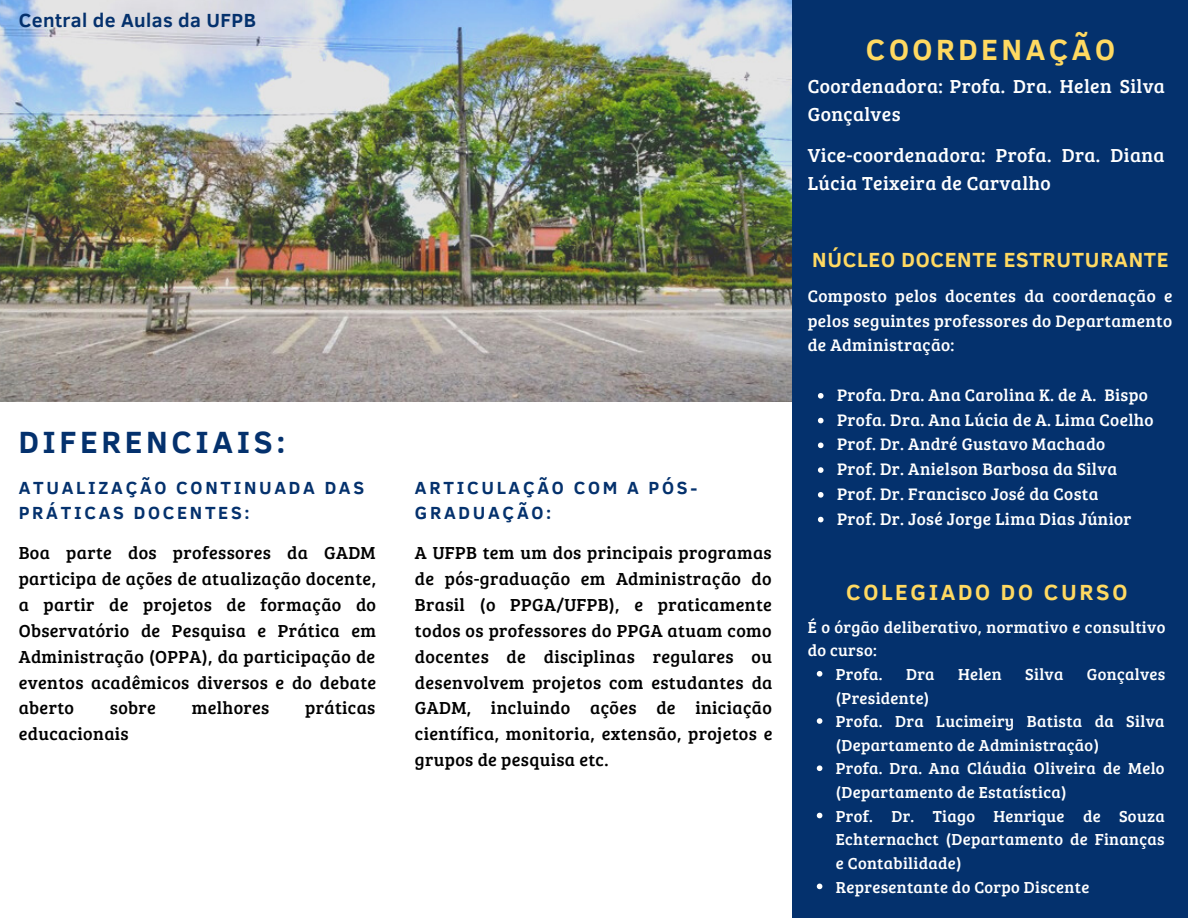
<style>
.page{position:relative;width:1188px;height:918px;background:#fff}
.page>*{position:absolute;margin:0;border:0;box-sizing:border-box;transform-origin:0 0}
.t1{font:700 31.5px "Clear Sans";letter-spacing:.115em;color:#04316d}
.t2{font:700 30px "Clear Sans";letter-spacing:.12em;color:#ffd961}
.t3{font:700 22.5px "Clear Sans";letter-spacing:.12em;color:#ffd961}
.t4{font:700 21px "Clear Sans";letter-spacing:.035em;color:#ffd961}
.t5{font:19.5px/28.2px "Bree Serif";letter-spacing:.02em;color:#fff}
.t6{font:700 19.5px "Clear Sans";letter-spacing:.02em;color:#04316d}
.t7{font:18px/25.8px "Bree Serif";letter-spacing:.02em;color:#000;text-align:justify}
.t8{font:700 18px/25.8px "Clear Sans";letter-spacing:.15em;color:#04316d}
.t9{font:17.25px/24.8px "Bree Serif";letter-spacing:.02em;color:#fff;text-align:justify}
.t10{font:16.5px/23.7px "Bree Serif";letter-spacing:.02em;color:#fff}
</style>
<div class="page">
<img style="left:0;top:0;width:792px;height:402px">
<div style="left:792px;top:0;width:396px;height:918px;background:#04316d"></div>
<svg style="left:818px;top:393px;width:6px;height:6px"></svg>
<svg style="left:818px;top:418px;width:6px;height:5px"></svg>
<svg style="left:818px;top:443px;width:6px;height:5px"></svg>
<svg style="left:818px;top:467px;width:6px;height:6px"></svg>
<svg style="left:818px;top:492px;width:6px;height:6px"></svg>
<svg style="left:818px;top:517px;width:6px;height:5px"></svg>
<svg style="left:817px;top:671px;width:5px;height:6px"></svg>
<svg style="left:817px;top:718px;width:5px;height:6px"></svg>
<svg style="left:817px;top:765px;width:5px;height:6px"></svg>
<svg style="left:817px;top:813px;width:5px;height:5px"></svg>
<svg style="left:817px;top:884px;width:5px;height:5px"></svg>
<p class="t6" style="left:19px;top:6px;width:239px">Central de Aulas da UFPB</p>
<p class="t1" style="left:19px;top:419px;width:268px">DIFERENCIAIS:</p>
<p class="t8" style="left:19px;top:473px;width:347px">ATUALIZAÇÃO CONTINUADA DAS<br>PRÁTICAS DOCENTES:</p>
<p class="t7" style="left:19px;top:539px;width:359px">Boa parte dos professores da GADM participa de ações de atualização docente, a partir de projetos de formação do Observatório de Pesquisa e Prática em Administração (OPPA), da participação de eventos acadêmicos diversos e do debate aberto</p>
<p class="t7" style="left:110px;top:694px;width:48px">sobre</p>
<p class="t7" style="left:192px;top:694px;width:79px">melhores</p>
<p class="t7" style="left:305px;top:694px;width:72px">práticas</p>
<p class="t7" style="left:19px;top:720px;width:111px">educacionais</p>
<p class="t8" style="left:415px;top:473px;width:284px">ARTICULAÇÃO COM A PÓS-<br>GRADUAÇÃO:</p>
<p class="t7" style="left:415px;top:539px;width:359px">A UFPB tem um dos principais programas de pós-graduação em Administração do Brasil (o PPGA/UFPB), e praticamente todos os professores do PPGA atuam como docentes de disciplinas regulares ou desenvolvem projetos com estudantes da GADM, incluindo ações de iniciação científica, monitoria, extensão, projetos e grupos de pesquisa etc.</p>
<p class="t2" style="left:866px;top:27px;width:251px">COORDENAÇÃO</p>
<p class="t5" style="left:808px;top:71px;width:359px">Coordenadora: Profa. Dra. Helen Silva<br>Gonçalves</p>
<p class="t5" style="left:808px;top:140px;width:358px">Vice-coordenadora: Profa. Dra. Diana<br>Lúcia Teixeira de Carvalho</p>
<p class="t4" style="left:812px;top:245px;width:358px">NÚCLEO DOCENTE ESTRUTURANTE</p>
<p class="t9" style="left:808px;top:283px;width:366px">Composto pelos docentes da coordenação e pelos seguintes professores do Departamento de Administração:</p>
<p class="t9" style="left:837px;top:382px;width:312px">Profa. Dra. Ana Carolina K. de A. Bispo</p>
<p class="t9" style="left:837px;top:406px;width:318px">Profa. Dra. Ana Lúcia de A. Lima Coelho</p>
<p class="t9" style="left:837px;top:431px;width:270px">Prof. Dr. André Gustavo Machado</p>
<p class="t9" style="left:837px;top:456px;width:281px">Prof. Dr. Anielson Barbosa da Silva</p>
<p class="t9" style="left:837px;top:481px;width:263px">Prof. Dr. Francisco José da Costa</p>
<p class="t9" style="left:837px;top:505px;width:296px">Prof. Dr. José Jorge Lima Dias Júnior</p>
<p class="t3" style="left:846px;top:575px;width:283px">COLEGIADO DO CURSO</p>
<p class="t10" style="left:808px;top:614px;width:359px">É o órgão deliberativo, normativo e consultivo do curso:</p>
<p class="t10" style="left:836px;top:662px;width:48px">Profa.</p>
<p class="t10" style="left:906px;top:662px;width:30px">Dra</p>
<p class="t10" style="left:958px;top:662px;width:45px">Helen</p>
<p class="t10" style="left:1025px;top:662px;width:40px">Silva</p>
<p class="t10" style="left:1087px;top:662px;width:80px">Gonçalves</p>
<p class="t10" style="left:836px;top:685px;width:95px">(Presidente)</p>
<p class="t10" style="left:836px;top:709px;width:330px">Profa. Dra Lucimeiry Batista da Silva (Departamento de Administração)</p>
<p class="t10" style="left:836px;top:756px;width:330px">Profa. Dra. Ana Cláudia Oliveira de Melo (Departamento de Estatística)</p>
<p class="t10" style="left:836px;top:803px;width:330px;text-align:justify">Prof. Dr. Tiago Henrique de Souza Echternachct (Departamento de Finanças e Contabilidade)</p>
<p class="t10" style="left:836px;top:874px;width:255px">Representante do Corpo Discente</p>
</div>
